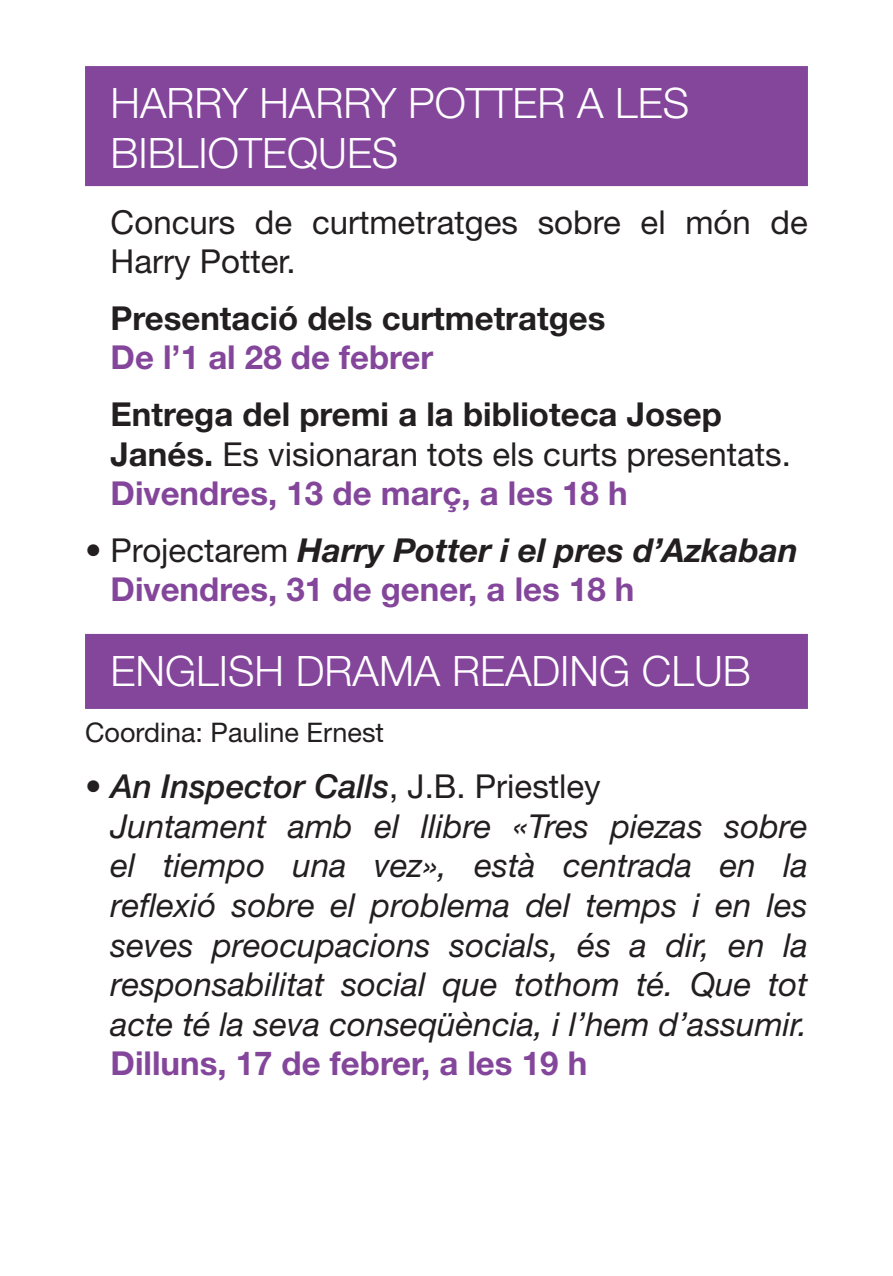
<style>
.page{position:relative;width:893px;height:1276px;background:#fff}
.page>*{position:absolute;margin:0;border:0;box-sizing:border-box;transform-origin:0 0}
.t1{font:300 42px/50.4px "Helvetica Neue LT";color:#fff}
.t2{font:italic 33px/39.6px "Helvetica Neue LT";color:#231f20}
.t3{font:700 33px/39.6px "Helvetica Neue LT";color:#231f20}
.t4{font:italic 700 33px/39.6px "Helvetica Neue LT";color:#231f20}
.t5{font:33px/39.6px "Helvetica Neue LT";color:#231f20}
.t6{font:700 33px "Helvetica Neue LT";color:#84469b}
.t7{font:27px "Helvetica Neue LT";color:#231f20}
.s1{font-weight:400}
.s2{color:#84469b}
.s3{font-weight:400;font-style:normal}
.s4{font-style:normal;color:#84469b}
.s5{font-style:normal}
.s6{font-weight:500}
</style>
<div class="page">
<div style="left:85px;top:66px;width:723px;height:120px;background:#84469b"></div>
<div style="left:85px;top:634px;width:723px;height:75px;background:#84469b"></div>
<p class="t1" style="left:111px;top:77px;width:580px">HARRY HARRY POTTER A LES<br>BIBLIOTEQUES</p>
<p class="t5" style="left:111px;top:202px;width:699px">Concurs de curtmetratges sobre el món de<br>Harry Potter.</p>
<p class="t3" style="left:111px;top:297px;width:496px">Presentació dels curtmetratges</p>
<p class="t6" style="left:111px;top:337px;width:324px">De l’1 al 28 de febrer</p>
<p class="t3" style="left:111px;top:394px;width:682px">Entrega del premi a la biblioteca Josep<br>Janés. <span class="s1">Es visionaran tots els curts presentats.<br></span><span class="s2">Divendres, 13 de març, a les 18 h</span></p>
<p class="t4" style="left:111px;top:529px;width:689px;text-indent:-26px"><span class="s3">• Projectarem</span> Harry Potter i el pres d’Azkaban<br><span class="s4">Divendres, 31 de gener, a les 18 h</span></p>
<p class="t1" style="left:111px;top:645px;width:642px">ENGLISH DRAMA READING CLUB</p>
<p class="t7" style="left:85px;top:716px;width:301px">Coordina: Pauline Ernest</p>
<p class="t2" style="left:111px;top:766px;width:699px;text-indent:-26px"><span class="s5">•</span> <span class="s6">An Inspector Calls</span><span class="s5">, J.B. Priestley<br></span>Juntament amb el llibre «Tres piezas sobre el tiempo una vez», està centrada en la reflexió sobre el problema del temps i en les seves preocupacions socials, és a dir, en la responsabilitat social que tothom té. Que tot acte té la seva conseqüència, i l’hem d’assumir.</p>
<p class="t6" style="left:111px;top:1043px;width:478px">Dilluns, 17 de febrer, a les 19 h</p>
</div>
